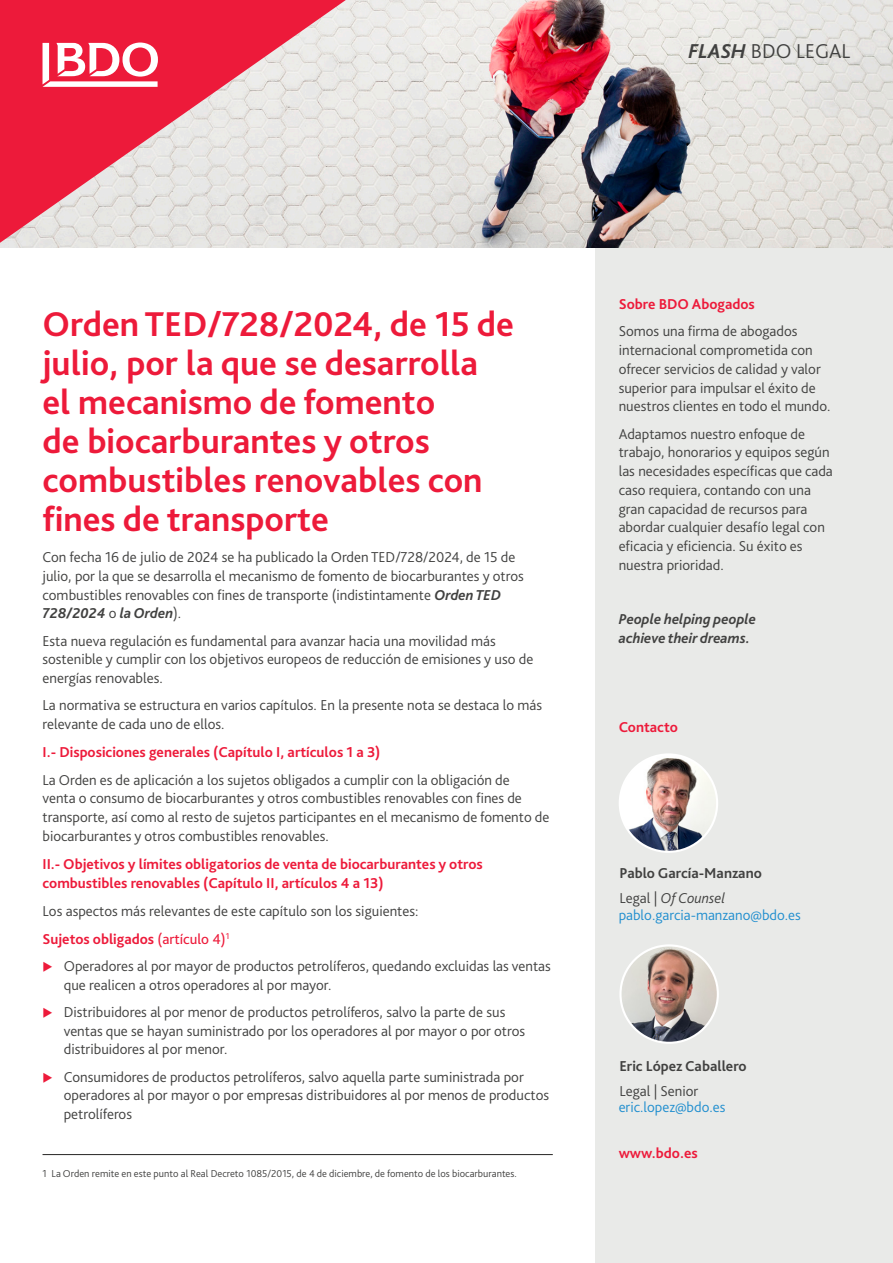
<style>
.page{position:relative;width:893px;height:1263px;background:#fff}
.page>*{position:absolute;margin:0;border:0;box-sizing:border-box;transform-origin:0 0}
.Main_page_headline{font:700 36px/39px "Bliss Pro";color:#ed1a3a}
.Entity_name{font:300 21px "Bliss Pro";color:#414140}
.Body_copy{font:300 15px/18.8px "Bliss Pro";color:#414140}
.Body_bullets{font:300 15px/18.8px "Bliss Pro";color:#414140}
.Subheading_level_1{font:700 15px/19.5px "Bliss Pro";color:#ed1a3a}
.Contact_name{font:300 15px/16.5px "Bliss Pro";color:#228fcf}
.Body_copy-2{font:italic 700 15px/18.8px "Bliss Pro";color:#414140}
.Contact_name-2{font:700 15px "Bliss Pro";color:#414140}
.Subheading_level_2{font:700 15px "Bliss Pro";color:#ed1a3a}
.Footnote{font:300 10.5px "Bliss Pro";color:#414140}
.s1{font-weight:700;font-style:italic}
.s2{font-weight:400}
.s3{color:#414140}
.s4{font-style:italic;color:#414140}
</style>
<div class="page">
<div style="left:595px;top:248px;width:298px;height:1015px;background:#e9eae8"></div>
<img style="left:0;top:0;width:893px;height:248px">
<img style="left:620px;top:754px;width:97px;height:98px;border-radius:49px">
<div style="left:619px;top:753px;width:99px;height:100px;border:2px solid #fff;border-radius:50%"></div>
<img style="left:620px;top:945px;width:98px;height:98px;border-radius:49px">
<div style="left:619px;top:944px;width:100px;height:100px;border:2px solid #fff;border-radius:50%"></div>
<hr style="left:43px;top:1154px;width:510px;height:1px;background:#333231">
<svg style="left:0;top:0;width:346px;height:243px;background:#e98693"></svg>
<svg style="left:43px;top:43px;width:115px;height:44px"></svg>
<p class="Entity_name" style="left:688px;top:38px;width:163px"><span class="s1">FLASH</span> BDO LEGAL</p>
<p class="Main_page_headline" style="left:43px;top:303px;width:473px">Orden TED/728/2024, de 15 de julio, por la que se desarrolla el mecanismo de fomento<br>de biocarburantes y otros combustibles renovables con fines de transporte</p>
<p class="Body_copy" style="left:43px;top:547px;width:483px">Con fecha 16 de julio de 2024 se ha publicado la Orden TED/728/2024, de 15 de julio, por la que se desarrolla el mecanismo de fomento de biocarburantes y otros combustibles renovables con fines de transporte (indistintamente <span class="s1">Orden TED 728/2024</span> o <span class="s1">la Orden</span>).</p>
<p class="Body_copy" style="left:43px;top:631px;width:492px">Esta nueva regulación es fundamental para avanzar hacia una movilidad más sostenible y cumplir con los objetivos europeos de reducción de emisiones y uso de energías renovables.</p>
<p class="Body_copy" style="left:43px;top:696px;width:501px">La normativa se estructura en varios capítulos. En la presente nota se destaca lo más relevante de cada uno de ellos.</p>
<p class="Subheading_level_1" style="left:43px;top:742px;width:339px">I.- Disposiciones generales (Capítulo I, artículos 1 a 3)</p>
<p class="Body_copy" style="left:43px;top:770px;width:508px">La Orden es de aplicación a los sujetos obligados a cumplir con la obligación de<br>venta o consumo de biocarburantes y otros combustibles renovables con fines de transporte, así como al resto de sujetos participantes en el mecanismo de fomento de biocarburantes y otros combustibles renovables.</p>
<p class="Subheading_level_1" style="left:43px;top:854px;width:442px">II.- Objetivos y límites obligatorios de venta de biocarburantes y otros combustibles renovables (Capítulo II, artículos 4 a 13)</p>
<p class="Body_copy" style="left:43px;top:901px;width:377px">Los aspectos más relevantes de este capítulo son los siguientes:</p>
<p class="Subheading_level_2" style="left:43px;top:929px;width:188px">Sujetos obligados <span class="s2">(artículo 4)</span><sup>1</sup></p>
<p class="Body_bullets" style="left:64px;top:956px;width:489px">Operadores al por mayor de productos petrolíferos, quedando excluidas las ventas que realicen a otros operadores al por mayor.</p>
<p class="Body_bullets" style="left:64px;top:1002px;width:463px">Distribuidores al por menor de productos petrolíferos, salvo la parte de sus ventas que se hayan suministrado por los operadores al por mayor o por otros distribuidores al por menor.</p>
<p class="Body_bullets" style="left:64px;top:1067px;width:487px">Consumidores de productos petrolíferos, salvo aquella parte suministrada por operadores al por mayor o por empresas distribuidores al por menos de productos petrolíferos</p>
<p class="Footnote" style="left:43px;top:1167px;width:476px">1 La Orden remite en este punto al Real Decreto 1085/2015, de 4 de diciembre, de fomento de los biocarburantes.</p>
<p class="Subheading_level_1" style="left:619px;top:294px;width:138px">Sobre BDO Abogados</p>
<p class="Body_copy" style="left:619px;top:322px;width:213px">Somos una firma de abogados internacional comprometida con ofrecer servicios de calidad y valor superior para impulsar el éxito de nuestros clientes en todo el mundo.</p>
<p class="Body_copy" style="left:619px;top:424px;width:216px">Adaptamos nuestro enfoque de trabajo, honorarios y equipos según las necesidades específicas que cada caso requiera, contando con una gran capacidad de recursos para abordar cualquier desafío legal con eficacia y eficiencia. Su éxito es nuestra prioridad.</p>
<p class="Body_copy-2" style="left:619px;top:610px;width:139px">People helping people achieve their dreams.</p>
<p class="Subheading_level_1" style="left:619px;top:717px;width:61px">Contacto</p>
<p class="Contact_name-2" style="left:619px;top:864px;width:144px">Pablo García-Manzano</p>
<p class="Contact_name" style="left:619px;top:890px;width:184px"><span class="s3">Legal |</span> <span class="s4">Of Counsel </span>pablo.garcia-manzano@bdo.es</p>
<p class="Contact_name-2" style="left:619px;top:1056px;width:129px">Eric López Caballero</p>
<p class="Contact_name" style="left:619px;top:1082px;width:108px"><span class="s3">Legal | Senior </span>eric.lopez@bdo.es</p>
<p class="Subheading_level_1" style="left:619px;top:1143px;width:80px">www.bdo.es</p>
</div>
